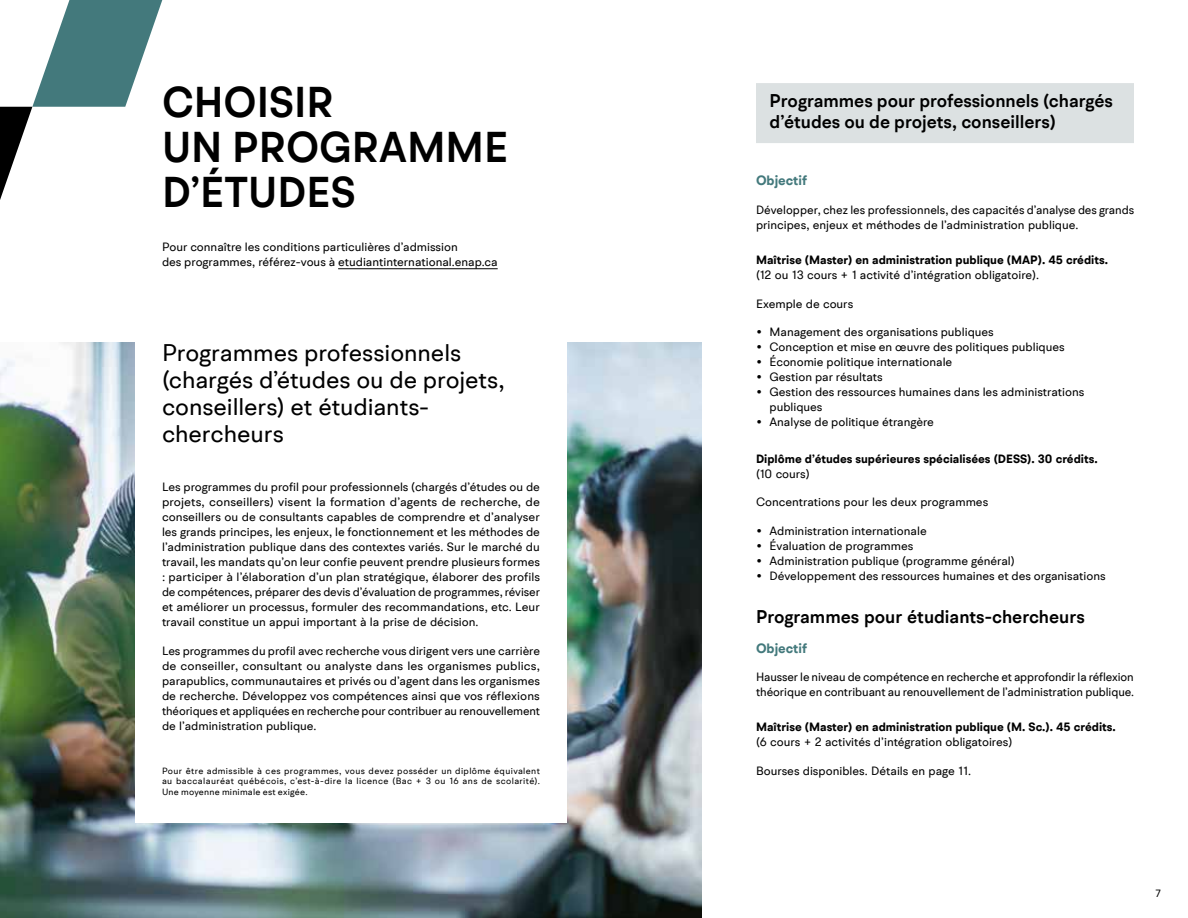
<style>
.page{position:relative;width:1188px;height:918px;background:#fff}
.page>*{position:absolute;margin:0;border:0;box-sizing:border-box;transform-origin:0 0}
.t1{font:600 42px/45px "BR Hendrix";color:#000}
.t2{font:24px/27px "BR Hendrix";letter-spacing:-.005em;color:#000}
.t3{font:600 18px/21px "BR Hendrix";color:#000}
.t4{font:700 13.5px "BR Hendrix";color:#43797c}
.t5{font:12px/15px "BR Hendrix";color:#000}
.t6{font:700 12px "BR Hendrix";color:#000}
.t7{font:10.5px "BR Hendrix";color:#000}
.t8{font:9px/10.8px "BR Hendrix";letter-spacing:.03em;color:#000;text-align:justify}
</style>
<div class="page">
<img style="left:0;top:342px;width:702px;height:576px">
<div style="left:135px;top:250px;width:432px;height:573px;background:#fff"></div>
<div style="left:756px;top:83px;width:378px;height:60px;background:#dce1e2"></div>
<hr style="left:338px;top:268px;width:160px;height:1px;background:#000">
<svg style="left:0;top:0;width:162px;height:200px"></svg>
<h1 class="t1" style="left:162px;top:80px;width:348px">CHOISIR<br>UN PROGRAMME<br>D’ÉTUDES</h1>
<p class="t5" style="left:162px;top:240px;width:337px">Pour connaître les conditions particulières d’admission<br>des programmes, référez-vous à etudiantinternational.enap.ca</p>
<h2 class="t2" style="left:162px;top:340px;width:344px">Programmes professionnels (chargés d’études ou de projets, conseillers) et étudiants&shy;chercheurs</h2>
<p class="t5" style="left:162px;top:480px;width:380px;text-align:justify">Les programmes du profil pour professionnels (chargés d’études ou de projets, conseillers) visent la formation d’agents de recherche, de conseillers ou de consultants capables de comprendre et d’analyser les grands principes, les enjeux, le fonctionnement et les méthodes de l’administration publique dans des contextes variés. Sur le marché du travail, les mandats qu’on leur confie peuvent prendre plusieurs formes : participer à l’élaboration d’un plan stratégique, élaborer des profils de compétences, préparer des devis d’évaluation de programmes, réviser et améliorer un processus, formuler des recommandations, etc. Leur travail constitue un appui important à la prise de décision.</p>
<p class="t5" style="left:162px;top:643px;width:380px;text-align:justify">Les programmes du profil avec recherche vous dirigent vers une carrière de conseiller, consultant ou analyste dans les organismes publics, parapublics, communautaires et privés ou d’agent dans les organismes de recherche. Développez vos compétences ainsi que vos réflexions théoriques et appliquées en recherche pour contribuer au renouvellement de l’administration publique.</p>
<p class="t8" style="left:162px;top:765px;width:380px">Pour être admissible à ces programmes, vous devez posséder un diplôme équivalent au baccalauréat québécois, c’est-à-dire la licence (Bac + 3 ou 16 ans de scolarité).<br>Une moyenne minimale est exigée.</p>
<h3 class="t3" style="left:770px;top:91px;width:345px">Programmes pour professionnels (chargés d’études ou de projets, conseillers)</h3>
<p class="t4" style="left:756px;top:172px;width:53px">Objectif</p>
<p class="t5" style="left:756px;top:202px;width:380px">Développer, chez les professionnels, des capacités d’analyse des grands principes, enjeux et méthodes de l’administration publique.</p>
<p class="t6" style="left:756px;top:253px;width:354px">Maîtrise (Master) en administration publique (MAP). 45 crédits.</p>
<p class="t5" style="left:756px;top:268px;width:285px">(12 ou 13 cours + 1 activité d’intégration obligatoire).</p>
<p class="t5" style="left:756px;top:296px;width:99px">Exemple de cours</p>
<p class="t5" style="left:756px;top:325px;width:239px">• Management des organisations publiques</p>
<p class="t5" style="left:756px;top:340px;width:310px">• Conception et mise en œuvre des politiques publiques</p>
<p class="t5" style="left:756px;top:355px;width:198px">• Économie politique internationale</p>
<p class="t5" style="left:756px;top:370px;width:128px">• Gestion par résultats</p>
<p class="t5" style="left:770px;top:385px;width:316px;text-indent:-14px">• Gestion des ressources humaines dans les administrations publiques</p>
<p class="t5" style="left:756px;top:415px;width:180px">• Analyse de politique étrangère</p>
<p class="t6" style="left:756px;top:451px;width:343px">Diplôme d’études supérieures spécialisées (DESS). 30 crédits.</p>
<p class="t5" style="left:756px;top:466px;width:55px">(10 cours)</p>
<p class="t5" style="left:756px;top:495px;width:234px">Concentrations pour les deux programmes</p>
<p class="t5" style="left:756px;top:523px;width:172px">• Administration internationale</p>
<p class="t5" style="left:756px;top:538px;width:159px">• Évaluation de programmes</p>
<p class="t5" style="left:756px;top:553px;width:260px">• Administration publique (programme général)</p>
<p class="t5" style="left:756px;top:568px;width:351px">• Développement des ressources humaines et des organisations</p>
<h3 class="t3" style="left:756px;top:606px;width:330px">Programmes pour étudiants-chercheurs</h3>
<p class="t4" style="left:756px;top:640px;width:53px">Objectif</p>
<p class="t5" style="left:756px;top:670px;width:380px">Hausser le niveau de compétence en recherche et approfondir la réflexion théorique en contribuant au renouvellement de l’administration publique.</p>
<p class="t6" style="left:756px;top:720px;width:361px">Maîtrise (Master) en administration publique (M. Sc.). 45 crédits.</p>
<p class="t5" style="left:756px;top:735px;width:258px">(6 cours + 2 activités d’intégration obligatoires)</p>
<p class="t5" style="left:756px;top:763px;width:217px">Bourses disponibles. Détails en page 11.</p>
<p class="t7" style="left:1156px;top:886px;width:7px">7</p>
</div>
